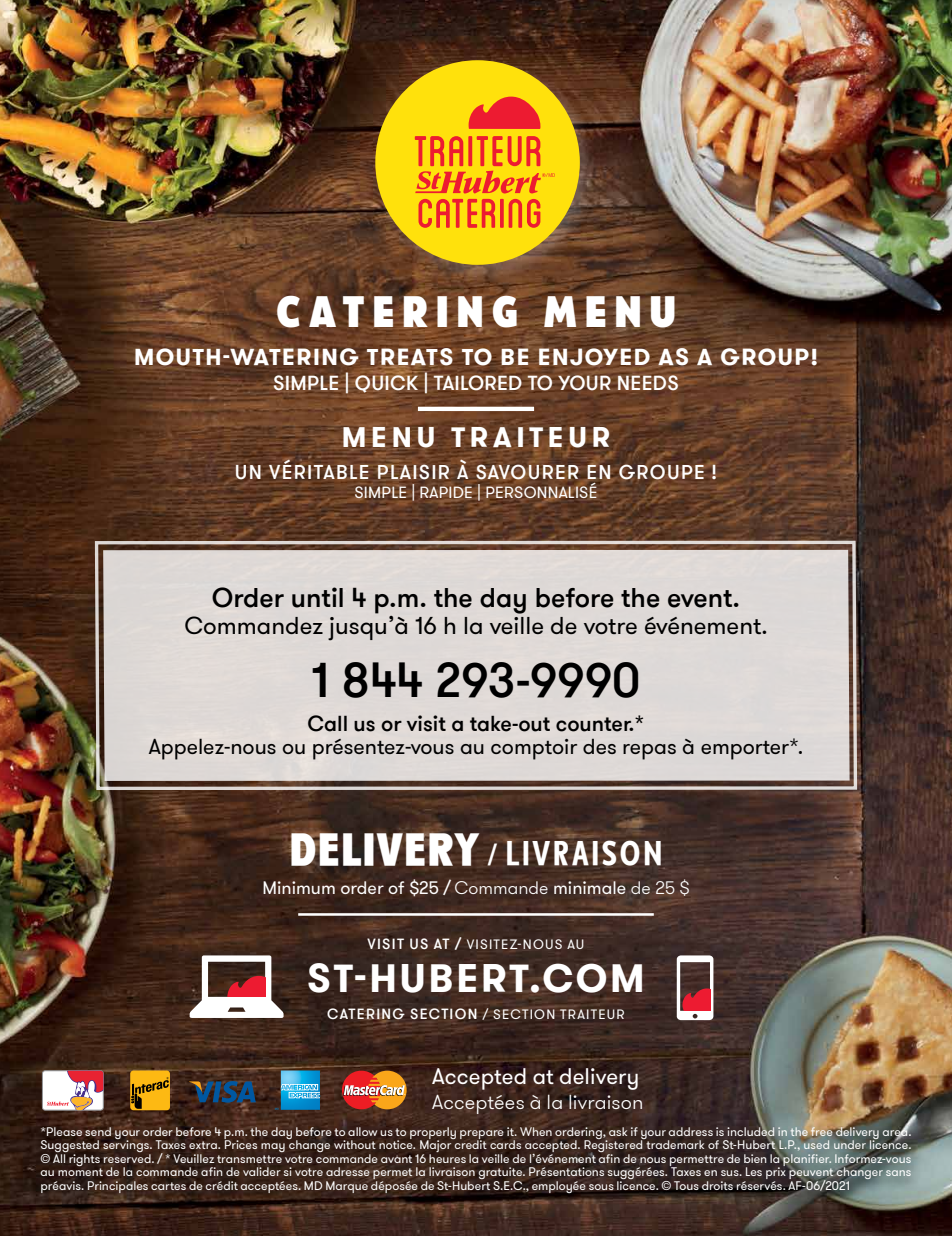
<style>
.page{position:relative;width:952px;height:1236px;background:#fff}
.page>*{position:absolute;margin:0;border:0;box-sizing:border-box;transform-origin:0 0}
.t1{font:500 48.6px "GT Walsheim Pro";letter-spacing:-.005em;color:#000}
.t2{font:900 47.02px "Taberna Sans";letter-spacing:.15em;color:#fff}
.t3{font:700 39.38px "GT Walsheim Pro";letter-spacing:.065em;color:#fff}
.t4{font:32.4px "Taberna Sans";letter-spacing:.06em;color:#fff}
.t5{font:700 28.12px "GT Walsheim Pro";letter-spacing:.17em;color:#fff}
.t6{font:500 27px "GT Walsheim Pro";color:#000}
.t7{font:24.3px "GT Walsheim Pro";color:#000}
.t8{font:700 22.95px "GT Walsheim Pro";letter-spacing:.065em;color:#fff}
.t9{font:22.5px "GT Walsheim Pro";letter-spacing:.005em;color:#fff}
.t10{font:21.6px "GT Walsheim Pro";color:#000}
.t11{font:500 21.6px "GT Walsheim Pro";color:#000}
.t12{font:500 20.25px "GT Walsheim Pro";letter-spacing:.015em;color:#fff}
.t13{font:300 20.25px "GT Walsheim Pro";letter-spacing:.005em;color:#fff}
.t14{font:500 19.8px "GT Walsheim Pro";letter-spacing:.065em;color:#fff}
.t15{font:18px "GT Walsheim Pro";color:#fff}
.t16{font:16.2px "GT Walsheim Pro";letter-spacing:.015em;color:#fff}
.t17{font:13.5px "GT Walsheim Pro";letter-spacing:.09em;color:#fff}
.t18{font:12.38px/13.5px "GT Walsheim Pro";letter-spacing:.005em;color:#fff;text-align:justify}
.s1{font-weight:900;font-size:43.2px}
.s2{font-size:28.8px}
.s3{font-weight:300}
.s4{font-weight:500;font-size:14.62px}
</style>
<div class="page">
<img style="left:0;top:0;width:952px;height:1235px">
<div style="left:31px;top:1122px;width:891px;height:86px;background:#000;opacity:.75"></div>
<div style="left:42px;top:1070px;width:61px;height:39px;background:#fff;border-radius:3px"></div>
<div style="left:42px;top:1070px;width:61px;height:40px;border:1px solid #939598;border-radius:3px"></div>
<svg style="left:47px;top:1070px;width:56px;height:39px"></svg>
<svg style="left:275px;top:1070px;width:45px;height:39px;background:#3c9bc4"></svg>
<svg style="left:343px;top:1070px;width:64px;height:39px;background:#ce6a3c"></svg>
<svg style="left:189px;top:1080px;width:67px;height:22px"></svg>
<div style="left:130px;top:1070px;width:40px;height:40px;background:#fdb913;border-radius:3px"></div>
<svg style="left:131px;top:1077px;width:38px;height:31px"></svg>
<hr style="left:298px;top:913px;width:356px;height:2px;background:#fff">
<svg style="left:190px;top:955px;width:94px;height:63px"></svg>
<svg style="left:677px;top:955px;width:36px;height:65px"></svg>
<div style="left:372px;top:57px;width:228px;height:228px;background:#fff;opacity:.2"></div>
<div style="left:375px;top:60px;width:205px;height:205px;background:#ffe10c;border-radius:50%"></div>
<svg style="left:468px;top:97px;width:73px;height:32px"></svg>
<svg style="left:418px;top:199px;width:77px;height:29px"></svg>
<svg style="left:500px;top:199px;width:4px;height:29px"></svg>
<svg style="left:508px;top:199px;width:32px;height:29px"></svg>
<svg style="left:415px;top:136px;width:140px;height:57px"></svg>
<div style="left:418px;top:406px;width:116px;height:5px;background:#fff"></div>
<svg style="left:93px;top:539px;width:766px;height:252px;background:#d3ccc9"></svg>
<h2 class="t2" style="left:275px;top:282px;width:402px">catering menu</h2>
<h3 class="t8" style="left:134px;top:342px;width:685px">MOUTH-WATERING TREATS TO BE ENJOYED AS A GROUP!</h3>
<h3 class="t12" style="left:273px;top:370px;width:407px">SIMPLE | QUICK | TAILORED TO YOUR NEEDS</h3>
<h3 class="t5" style="left:342px;top:419px;width:270px">MENU TRAITEUR</h3>
<h3 class="t14" style="left:235px;top:459px;width:484px">UN VÉRITABLE PLAISIR À SAVOURER EN GROUPE !</h3>
<h3 class="t16" style="left:354px;top:482px;width:244px">SIMPLE | RAPIDE | PERSONNALISÉ</h3>
<h3 class="t6" style="left:212px;top:580px;width:530px">Order until 4 p.m. the day before the event.</h3>
<h3 class="t7" style="left:184px;top:609px;width:585px">Commandez jusqu’à 16 h la veille de votre événement.</h3>
<h1 class="t1" style="left:312px;top:649px;width:330px">1 844 293-9990</h1>
<h3 class="t11" style="left:307px;top:710px;width:339px">Call us or visit a take-out counter.*</h3>
<h3 class="t10" style="left:149px;top:733px;width:656px">Appelez-nous ou présentez-vous au comptoir des repas à emporter*.</h3>
<h3 class="t4" style="left:290px;top:832px;width:374px"><span class="s1">DELIVERY</span> <span class="s2">/</span> LIVRAISON</h3>
<h3 class="t15" style="left:262px;top:876px;width:428px">Minimum order of $25 / <span class="s3">Commande</span> minimale <span class="s3">de 25 $</span></h3>
<p class="t17" style="left:367px;top:935px;width:218px"><span class="s4">VISIT US AT /</span> VISITEZ-NOUS AU</p>
<h3 class="t3" style="left:307px;top:952px;width:339px">ST-HUBERT.COM</h3>
<p class="t17" style="left:327px;top:1005px;width:299px"><span class="s4">CATERING SECTION</span> / SECTION TRAITEUR</p>
<h3 class="t9" style="left:432px;top:1062px;width:209px">Accepted at delivery</h3>
<h3 class="t13" style="left:432px;top:1089px;width:213px">Acceptées à la livraison</h3>
<p class="t18" style="left:40px;top:1125px;width:872px">*Please send your order before 4 p.m. the day before to allow us to properly prepare it. When ordering, ask if your address is included in the free delivery area.<br>Suggested servings. Taxes extra. Prices may change without notice. Major credit cards accepted. Registered trademark of St-Hubert L.P., used under licence. © All rights reserved. / * Veuillez transmettre votre commande avant 16 heures la veille de l’événement afin de nous permettre de bien la planifier. Informez-vous au moment de la commande afin de valider si votre adresse permet la livraison gratuite. Présentations suggérées. Taxes en sus. Les prix peuvent changer sans préavis. Principales cartes de crédit acceptées. MD Marque déposée de St-Hubert S.E.C., employée sous licence. © Tous droits réservés. AF-06/2021</p>
</div>
